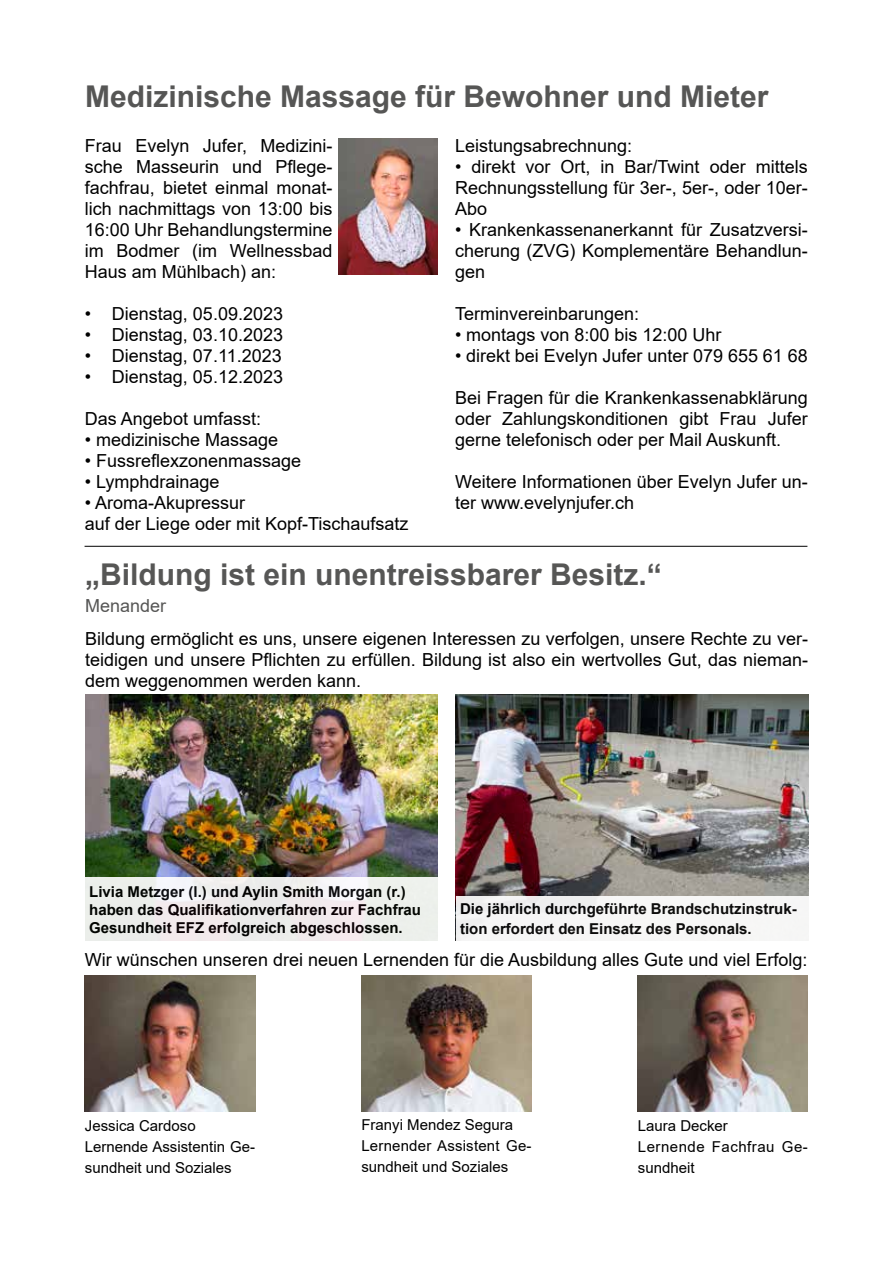
<style>
.page{position:relative;width:893px;height:1263px;background:#fff}
.page>*{position:absolute;margin:0;border:0;box-sizing:border-box;transform-origin:0 0}
.t1{font:700 30px "Arial";color:#565655}
.t2{font:18px/21px "Arial";color:#000;text-align:justify}
.t3{font:18px "Arial";color:#565655}
.t4{font:700 15px/18px "Arial";color:#000}
.t5{font:15px/21px "Arial";color:#000}
</style>
<div class="page">
<hr style="left:85px;top:546px;width:722px;height:1px;background:#000">
<img style="left:85px;top:694px;width:352px;height:184px">
<div style="left:85px;top:878px;width:352px;height:63px;background:linear-gradient(to bottom,#f0f1f0,#eeeaea)"></div>
<img style="left:361px;top:976px;width:170px;height:136px">
<img style="left:85px;top:976px;width:170px;height:136px">
<img style="left:638px;top:976px;width:170px;height:136px">
<img style="left:456px;top:694px;width:352px;height:202px">
<div style="left:456px;top:896px;width:352px;height:45px;background:#f6f6f6"></div>
<img style="left:339px;top:139px;width:98px;height:135px">
<h1 class="t1" style="left:85px;top:75px;width:685px">Medizinische Massage für Bewohner und Mieter</h1>
<p class="t2" style="left:85px;top:135px;width:249px">Frau Evelyn Jufer, Medizini&shy;sche Masseurin und Pflege&shy;fachfrau, bietet einmal monat&shy;lich nachmittags von 13:00 bis 16:00 Uhr Behandlungstermine im Bodmer (im Wellnessbad Haus am Mühlbach) an:</p>
<p class="t2" style="left:85px;top:303px;width:200px">• Dienstag, 05.09.2023</p>
<p class="t2" style="left:85px;top:324px;width:200px">• Dienstag, 03.10.2023</p>
<p class="t2" style="left:85px;top:345px;width:198px">• Dienstag, 07.11.2023</p>
<p class="t2" style="left:85px;top:366px;width:200px">• Dienstag, 05.12.2023</p>
<p class="t2" style="left:85px;top:408px;width:178px">Das Angebot umfasst:</p>
<p class="t2" style="left:85px;top:429px;width:195px">• medizinische Massage</p>
<p class="t2" style="left:85px;top:450px;width:218px">• Fussreflexzonenmassage</p>
<p class="t2" style="left:85px;top:471px;width:136px">• Lymphdrainage</p>
<p class="t2" style="left:85px;top:492px;width:325px">• Aroma-Akupressur<br>auf der Liege oder mit Kopf-Tischaufsatz</p>
<p class="t2" style="left:455px;top:135px;width:179px">Leistungsabrechnung:</p>
<p class="t2" style="left:455px;top:156px;width:354px">• direkt vor Ort, in Bar/Twint oder mittels Rechnungsstellung für 3er-, 5er-, oder 10er-Abo</p>
<p class="t2" style="left:455px;top:219px;width:354px">• Krankenkassenanerkannt für Zusatzversi&shy;cherung (ZVG) Komplementäre Behandlun&shy;gen</p>
<p class="t2" style="left:455px;top:303px;width:186px">Terminvereinbarungen:</p>
<p class="t2" style="left:455px;top:324px;width:268px">• montags von 8:00 bis 12:00 Uhr</p>
<p class="t2" style="left:455px;top:345px;width:354px">• direkt bei Evelyn Jufer unter 079 655 61 68</p>
<p class="t2" style="left:455px;top:387px;width:354px">Bei Fragen für die Krankenkassenabklärung oder Zahlungskonditionen gibt Frau Jufer gerne telefonisch oder per Mail Auskunft.</p>
<p class="t2" style="left:455px;top:471px;width:354px">Weitere Informationen über Evelyn Jufer un&shy;ter www.evelynjufer.ch</p>
<h1 class="t1" style="left:85px;top:553px;width:578px">„Bildung ist ein unentreissbarer Besitz.“</h1>
<p class="t3" style="left:85px;top:593px;width:83px">Menander</p>
<p class="t2" style="left:85px;top:628px;width:725px">Bildung ermöglicht es uns, unsere eigenen Interessen zu verfolgen, unsere Rechte zu ver&shy;teidigen und unsere Pflichten zu erfüllen. Bildung ist also ein wertvolles Gut, das nieman&shy;dem weggenommen werden kann.</p>
<p class="t4" style="left:89px;top:883px;width:333px">Livia Metzger (l.) und Aylin Smith Morgan (r.) haben das Qualifikationverfahren zur Fachfrau<br>Gesundheit EFZ erfolgreich abgeschlossen.</p>
<p class="t4" style="left:460px;top:899px;width:338px;line-height:19.5px">Die jährlich durchgeführte Brandschutzinstruk&shy;tion erfordert den Einsatz des Personals.</p>
<p class="t2" style="left:85px;top:949px;width:724px">Wir wünschen unseren drei neuen Lernenden für die Ausbildung alles Gute und viel Erfolg:</p>
<p class="t5" style="left:361px;top:1114px;width:172px">Franyi Mendez Segura<br>Lernender Assistent Ge&shy;sundheit und Soziales</p>
<p class="t5" style="left:85px;top:1115px;width:172px">Jessica Cardoso<br>Lernende Assistentin Ge&shy;sundheit und Soziales</p>
<p class="t5" style="left:638px;top:1115px;width:171px">Laura Decker<br>Lernende Fachfrau Ge&shy;sundheit</p>
</div>
